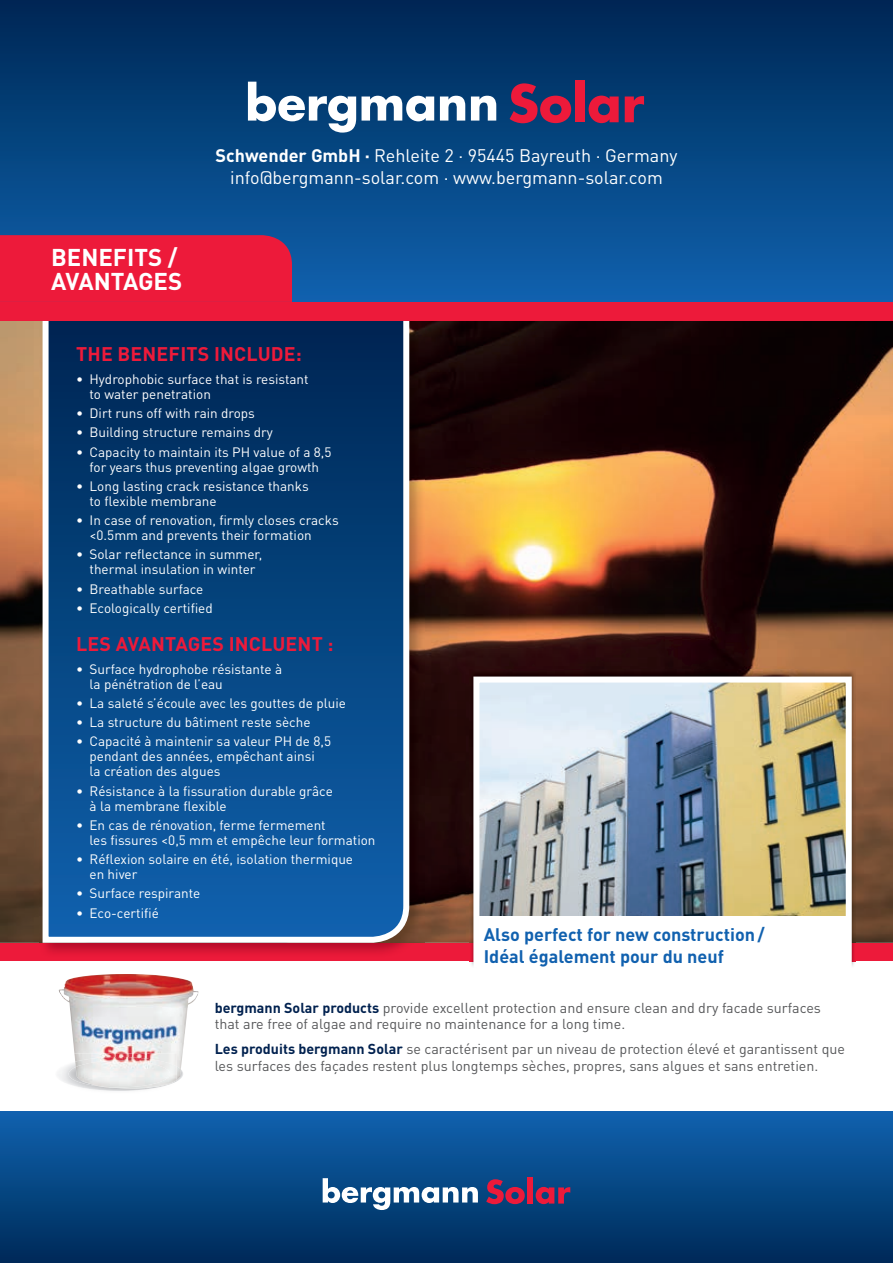
<style>
.page{position:relative;width:893px;height:1263px;background:#fff}
.page>*{position:absolute;margin:0;border:0;box-sizing:border-box;transform-origin:0 0}
.t1{font:700 24px/24px "DIN Pro";color:#fff}
.t2{font:700 19.5px "DIN Pro";letter-spacing:.01em;color:#ed1a3a}
.t3{font:18px/21.6px "DIN Pro";color:#fff;text-align:center}
.t4{font:700 18px/22.5px "DIN Pro";color:#1161af}
.t5{font:14.25px/16.5px "DIN Pro";color:#57585a}
.t6{font:13.5px/15px "DIN Pro";color:#fff}
.s1{font-weight:700}
.s2{font-weight:700;color:#00214f}
</style>
<div class="page">
<div style="left:0;top:0;width:893px;height:302px;background:linear-gradient(to bottom,#002754,#0f62ae)"></div>
<div style="left:0;top:943px;width:893px;height:18px;background:#ed1a3a"></div>
<img style="left:0;top:320px;width:893px;height:623px">
<div style="left:0;top:235px;width:292px;height:67px;background:#ed1a3a"></div>
<img style="left:39px;top:320px;width:386px;height:633px">
<svg style="left:40px;top:320px;width:372px;height:626px;background:#134b83"></svg>
<img style="left:470px;top:669px;width:385px;height:297px">
<img style="left:480px;top:683px;width:365px;height:233px">
<div style="left:473px;top:676px;width:379px;height:292px;border:6px solid #fff"></div>
<div style="left:0;top:302px;width:893px;height:18px;background:#ed1a3a"></div>
<div style="left:0;top:1111px;width:893px;height:152px;background:linear-gradient(to bottom,#1063af,#002a58)"></div>
<svg style="left:248px;top:82px;width:186px;height:51px"></svg>
<svg style="left:440px;top:96px;width:25px;height:25px"></svg>
<svg style="left:471px;top:96px;width:25px;height:25px"></svg>
<svg style="left:510px;top:83px;width:61px;height:40px;background:#7b2a54"></svg>
<div style="left:575px;top:81px;width:9px;height:41px;background:#ed1a3a"></div>
<svg style="left:589px;top:96px;width:30px;height:27px"></svg>
<svg style="left:625px;top:96px;width:19px;height:26px"></svg>
<svg style="left:323px;top:1178px;width:155px;height:32px"></svg>
<svg style="left:486px;top:1179px;width:39px;height:25px"></svg>
<div style="left:527px;top:1177px;width:6px;height:26px;background:#ed1a3a"></div>
<svg style="left:536px;top:1187px;width:34px;height:17px"></svg>
<img style="left:58px;top:1070px;width:125px;height:11px">
<img style="left:62px;top:1069px;width:92px;height:22px">
<img style="left:69px;top:1069px;width:6px;height:17px">
<img style="left:59px;top:974px;width:140px;height:95px">
<img style="left:177px;top:1066px;width:4px;height:14px">
<img style="left:74px;top:1053px;width:103px;height:13px">
<img style="left:75px;top:1057px;width:102px;height:31px">
<img style="left:76px;top:1060px;width:94px;height:27px">
<div style="left:477px;top:916px;width:373px;height:70px;background:#fff"></div>
<h1 class="t1" style="left:51px;top:244px;width:133px">BENEFITS /<br>AVANTAGES</h1>
<h3 class="t3" style="left:215px;top:144px;width:464px"><span class="s1">Schwender GmbH ·</span> Rehleite 2 · 95445 Bayreuth · Germany info@bergmann-solar.com · www.bergmann-solar.com</h3>
<h2 class="t2" style="left:76px;top:341px;width:227px">THE BENEFITS INCLUDE:</h2>
<p class="t6" style="left:90px;top:371px;width:221px;text-indent:-14px">• Hydrophobic surface that is resistant to water penetration</p>
<p class="t6" style="left:76px;top:405px;width:180px">• Dirt runs off with rain drops</p>
<p class="t6" style="left:76px;top:424px;width:198px">• Building structure remains dry</p>
<p class="t6" style="left:76px;top:444px;width:257px;text-align:center">• Capacity to maintain its PH value of a 8,5 for years thus preventing algae growth</p>
<p class="t6" style="left:90px;top:478px;width:221px;text-indent:-14px">• Long lasting crack resistance thanks to flexible membrane</p>
<p class="t6" style="left:90px;top:512px;width:251px;text-indent:-14px">• In case of renovation, firmly closes cracks &lt;0.5mm and prevents their formation</p>
<p class="t6" style="left:76px;top:546px;width:188px;text-align:center">• Solar reflectance in summer, thermal insulation in winter</p>
<p class="t6" style="left:76px;top:581px;width:129px">• Breathable surface</p>
<p class="t6" style="left:76px;top:600px;width:138px">• Ecologically certified</p>
<h2 class="t2" style="left:76px;top:630px;width:259px">LES AVANTAGES INCLUENT :</h2>
<p class="t6" style="left:90px;top:661px;width:194px;text-indent:-14px">• Surface hydrophobe résistante à la pénétration de l’eau</p>
<p class="t6" style="left:76px;top:695px;width:271px">• La saleté s’écoule avec les gouttes de pluie</p>
<p class="t6" style="left:76px;top:714px;width:236px">• La structure du bâtiment reste sèche</p>
<p class="t6" style="left:90px;top:733px;width:243px;text-indent:-14px">• Capacité à maintenir sa valeur PH de 8,5 pendant des années, empêchant ainsi<br>la création des algues</p>
<p class="t6" style="left:90px;top:783px;width:245px;text-indent:-14px">• Résistance à la fissuration durable grâce à la membrane flexible</p>
<p class="t6" style="left:90px;top:817px;width:287px;text-indent:-14px">• En cas de rénovation, ferme fermement<br>les fissures &lt;0,5 mm et empêche leur formation</p>
<p class="t6" style="left:90px;top:851px;width:265px;text-indent:-14px">• Réflexion solaire en été, isolation thermique en hiver</p>
<p class="t6" style="left:76px;top:885px;width:126px">• Surface respirante</p>
<p class="t6" style="left:76px;top:905px;width:84px">• Eco-certifié</p>
<h3 class="t4" style="left:484px;top:922px;width:282px">Also perfect for new construction /<br>Idéal également pour du neuf</h3>
<p class="t5" style="left:215px;top:998px;width:608px"><span class="s2">bergmann Solar products</span> provide excellent protection and ensure clean and dry facade surfaces that are free of algae and require no maintenance for a long time.</p>
<p class="t5" style="left:215px;top:1040px;width:632px"><span class="s2">Les produits bergmann Solar</span> se caractérisent par un niveau de protection élevé et garantissent que les surfaces des façades restent plus longtemps sèches, propres, sans algues et sans entretien.</p>
</div>
